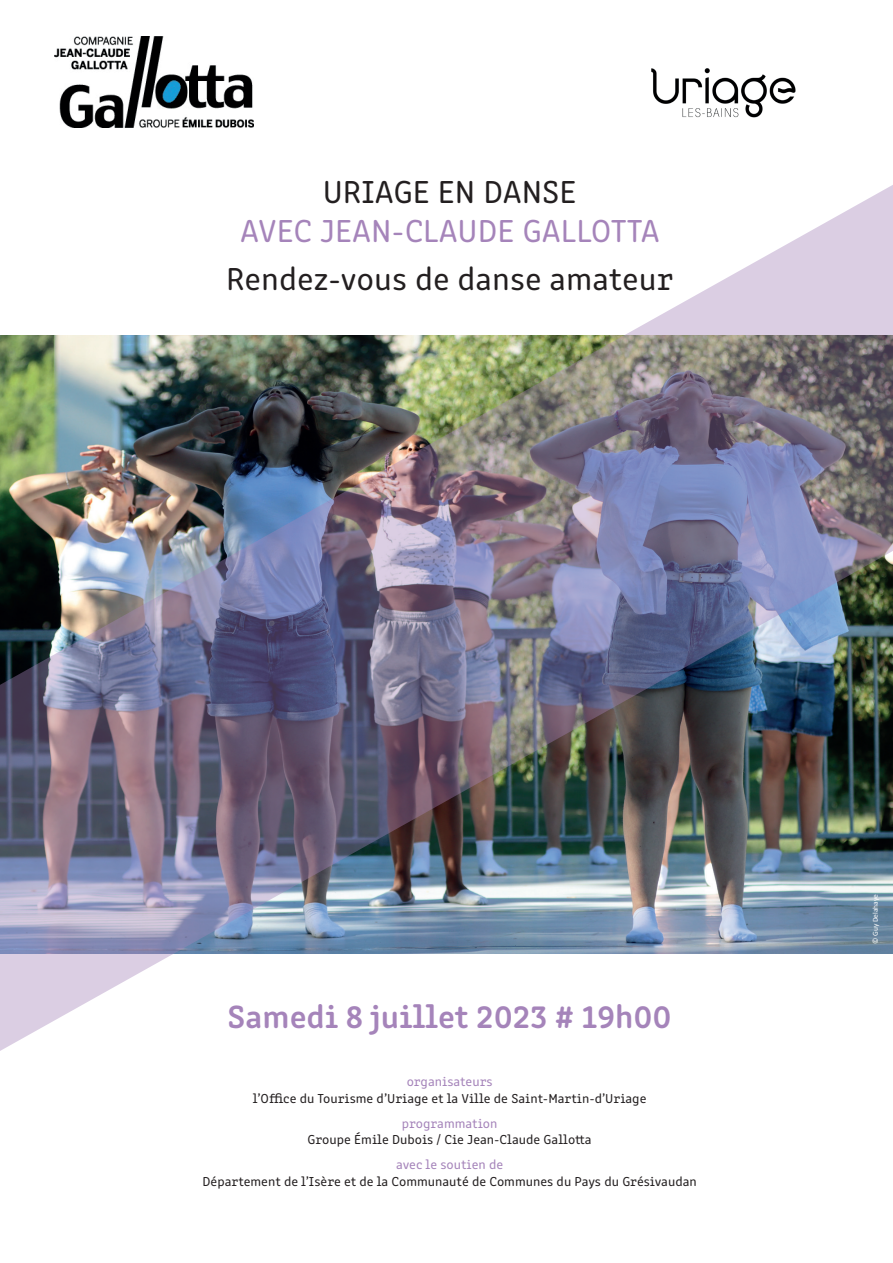
<style>
.page{position:relative;width:893px;height:1263px;background:#fff}
.page>*{position:absolute;margin:0;border:0;box-sizing:border-box;transform-origin:0 0}
.t1{font:33px "Clone Rounded";color:#231f20}
.t2{font:600 33px "Clone Rounded";color:#a584ba}
.t3{font:33px "Clone Rounded";color:#a584ba}
.t4{font:13.5px "Clone Rounded";color:#231f20}
.t5{font:13.5px "Clone Rounded";color:#a584ba}
.t6{font:7.5px "Calibri";color:#fff}
</style>
<div class="page">
<img style="left:54px;top:37px;width:199px;height:90px">
<img style="left:651px;top:68px;width:145px;height:50px">
<img style="left:0;top:185px;width:893px;height:866px">
<h1 class="t1" style="left:323px;top:167px;width:255px">URIAGE EN DANSE</h1>
<h1 class="t3" style="left:240px;top:207px;width:421px">AVEC JEAN-CLAUDE GALLOTTA</h1>
<h1 class="t1" style="left:226px;top:254px;width:449px">Rendez-vous de danse amateur</h1>
<h1 class="t2" style="left:228px;top:991px;width:446px">Samedi 8 juillet 2023 # 19h00</h1>
<p class="t5" style="left:407px;top:1072px;width:87px">organisateurs</p>
<p class="t4" style="left:253px;top:1088px;width:395px">l’Office du Tourisme d’Uriage et la Ville de Saint-Martin-d’Uriage</p>
<p class="t5" style="left:402px;top:1113px;width:97px">programmation</p>
<p class="t4" style="left:308px;top:1130px;width:286px">Groupe Émile Dubois / Cie Jean-Claude Gallotta</p>
<p class="t5" style="left:396px;top:1155px;width:109px">avec le soutien de</p>
<p class="t4" style="left:203px;top:1171px;width:496px">Département de l’Isère et de la Communauté de Communes du Pays du Grésivaudan</p>
<p class="t6" style="left:870px;top:944px;width:51px;rotate:-90deg">© Guy Delahaye</p>
</div>
